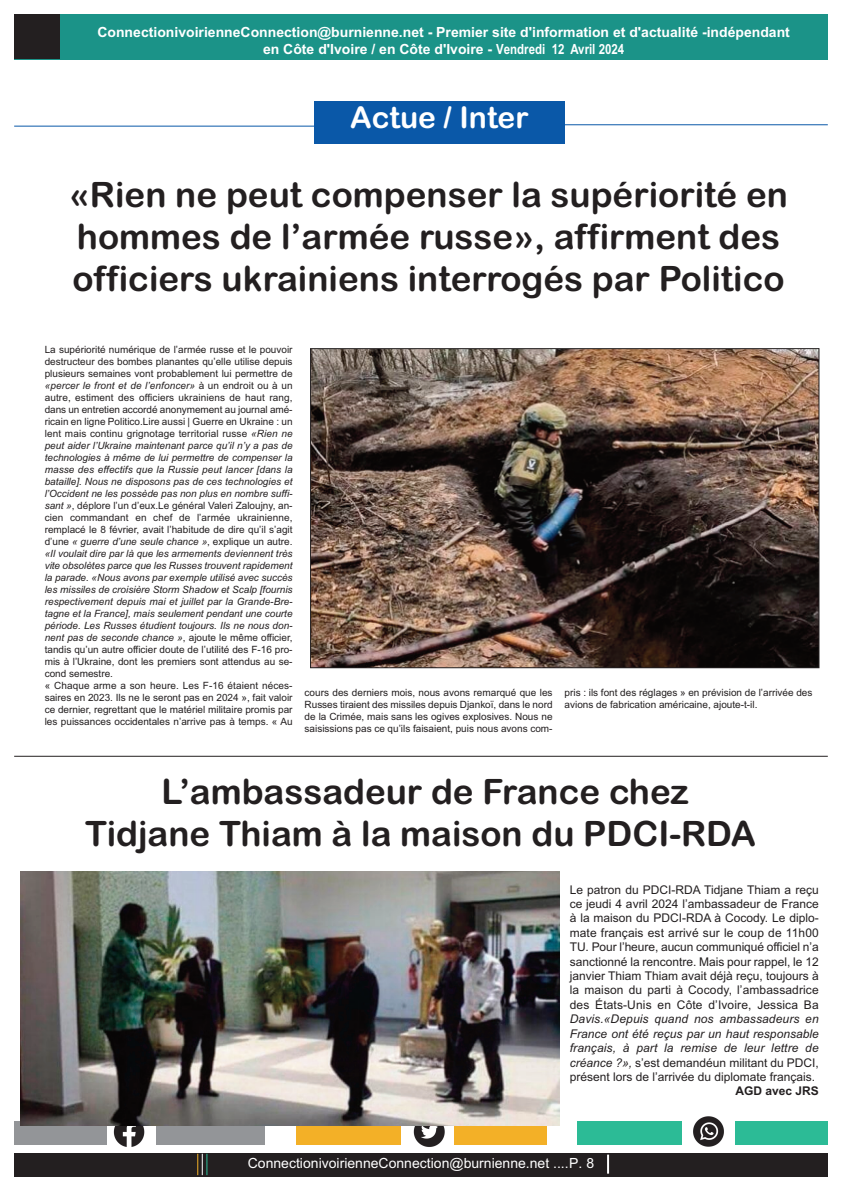
<style>
.page{position:relative;width:842px;height:1191px;background:#fff}
.page>*{position:absolute;margin:0;border:0;box-sizing:border-box;transform-origin:0 0}
.t1{font:35px/42px "Arial Rounded MT Bold";color:#231f20}
.t2{font:30px "Arial Rounded MT Bold";color:#fff}
.t3{font:700 14px/16.8px "Arial";color:#fff;text-align:center}
.t4{font:14px "Arial";color:#fff}
.t5{font:12px/14.4px "Arial";letter-spacing:.01em;color:#231f20;text-align:justify}
.t6{font:italic 12px/14.4px "Arial";letter-spacing:.01em;color:#231f20;text-align:justify}
.t7{font:700 12px "Arial";color:#231f20}
.t8{font:10px/12px "Arial";color:#231f20}
.s1{font-family:"Arial Narrow"}
.s2{font-style:italic}
.s3{font-style:normal}
</style>
<div class="page">
<div style="left:14px;top:14px;width:814px;height:46px;background:#1b9388"></div>
<div style="left:14px;top:14px;width:46px;height:45px;background:#231f20"></div>
<hr style="left:14px;top:126px;width:360px;height:1px;background:#0a58a8">
<hr style="left:408px;top:124px;width:420px;height:1px;background:#0a58a8">
<div style="left:14px;top:1121px;width:251px;height:23px;background:#939598"></div>
<div style="left:296px;top:1121px;width:250px;height:23px;background:#f3b027"></div>
<div style="left:577px;top:1121px;width:251px;height:23px;background:#2cbb96"></div>
<div style="left:14px;top:1152px;width:814px;height:24px;background:#231f20"></div>
<img style="left:107px;top:1125px;width:49px;height:22px">
<img style="left:401px;top:1125px;width:52px;height:22px">
<img style="left:683px;top:1116px;width:52px;height:31px">
<svg style="left:197px;top:1153px;width:10px;height:22px"></svg>
<svg style="left:607px;top:1154px;width:2px;height:19px"></svg>
<img style="left:312px;top:350px;width:505px;height:316px">
<div style="left:310px;top:348px;width:509px;height:320px;border:1px solid #231f20"></div>
<hr style="left:14px;top:755px;width:814px;height:1px;background:#231f20">
<img style="left:21px;top:871px;width:539px;height:254px">
<div style="left:314px;top:101px;width:250px;height:43px;background:#0a58a8"></div>
<h3 class="t3" style="left:97px;top:24px;width:694px">ConnectionivoirienneConnection@burnienne.net - Premier site d'information et d'actualité -indépendant en Côte d'Ivoire / en Côte d'Ivoire - <span class="s1">Vendredi 12 Avril 2024</span></h3>
<h2 class="t2" style="left:350px;top:100px;width:180px">Actue / Inter</h2>
<h1 class="t1" style="left:69px;top:174px;width:720px">«Rien ne peut compenser la supériorité en hommes de l’armée russe», affirment des officiers ukrainiens interrogés par Politico</h1>
<p class="t8" style="left:45px;top:343px;width:249px">La supériorité numérique de l’armée russe et le pouvoir destructeur des bombes planantes qu’elle utilise depuis plusieurs semaines vont probablement lui permettre de <span class="s2">«percer le front et de l’enfoncer»</span> à un endroit ou à un autre, estiment des officiers ukrainiens de haut rang, dans un entretien accordé anonymement au journal amé&shy;ricain en ligne Politico.Lire aussi | Guerre en Ukraine : un lent mais continu grignotage territorial russe <span class="s2">«Rien ne peut aider l’Ukraine maintenant parce qu’il n’y a pas de technologies à même de lui permettre de compenser la masse des effectifs que la Russie peut lancer [dans la bataille]. Nous ne disposons pas de ces technologies et l’Occident ne les possède pas non plus en nombre suffi&shy;sant »</span>, déplore l’un d’eux.Le général Valeri Zaloujny, an&shy;cien commandant en chef de l’armée ukrainienne, remplacé le 8 février, avait l’habitude de dire qu’il s’agit d’une <span class="s2">« guerre d’une seule chance »</span>, explique un autre. <span class="s2">«Il voulait dire par là que les armements deviennent très vite obsolètes parce que les Russes trouvent rapidement la parade. «Nous avons par exemple utilisé avec succès les missiles de croisière Storm Shadow et Scalp [fournis respectivement depuis mai et juillet par la Grande-Bre&shy;tagne et la France], mais seulement pendant une courte période. Les Russes étudient toujours. Ils ne nous don&shy;nent pas de seconde chance »</span>, ajoute le même officier, tandis qu’un autre officier doute de l’utilité des F-16 pro&shy;mis à l’Ukraine, dont les premiers sont attendus au se&shy;cond semestre.<br>« Chaque arme a son heure. Les F-16 étaient néces&shy;saires en 2023. Ils ne le seront pas en 2024 », fait valoir ce dernier, regrettant que le matériel militaire promis par les puissances occidentales n’arrive pas à temps. « Au</p>
<p class="t8" style="left:305px;top:686px;width:249px;text-align:justify">cours des derniers mois, nous avons remarqué que les Russes tiraient des missiles depuis Djankoï, dans le nord de la Crimée, mais sans les ogives explosives. Nous ne saisissions pas ce qu’ils faisaient, puis nous avons com-</p>
<p class="t8" style="left:565px;top:686px;width:249px">pris : ils font des réglages » en prévision de l’arrivée des avions de fabrication américaine, ajoute-t-il.</p>
<h1 class="t1" style="left:85px;top:771px;width:672px;text-align:center">L’ambassadeur de France chez<br>Tidjane Thiam à la maison du PDCI-RDA</h1>
<p class="t5" style="left:570px;top:882px;width:250px">Le patron du PDCI-RDA Tidjane Thiam a reçu ce jeudi 4 avril 2024 l’ambassadeur de France à la maison du PDCI-RDA à Cocody. Le diplo&shy;mate français est arrivé sur le coup de 11h00<br>TU. Pour l’heure, aucun communiqué officiel n’a sanctionné la rencontre. Mais pour rappel, le 12 janvier Thiam Thiam avait déjà reçu, toujours à la maison du parti à Cocody, l’ambassadrice des États-Unis en Côte d’Ivoire, Jessica Ba</p>
<p class="t6" style="left:570px;top:1012px;width:250px">Davis.«Depuis quand nos ambassadeurs en France ont été reçus par un haut responsable français, à part la remise de leur lettre de créance ?», <span class="s3">s’est demandéun militant du PDCI, présent lors de l’arrivée du diplomate français.</span></p>
<p class="t7" style="left:735px;top:1084px;width:85px">AGD avec JRS</p>
<h3 class="t4" style="left:248px;top:1155px;width:348px">ConnectionivoirienneConnection@burnienne.net ....P. 8</h3>
</div>
